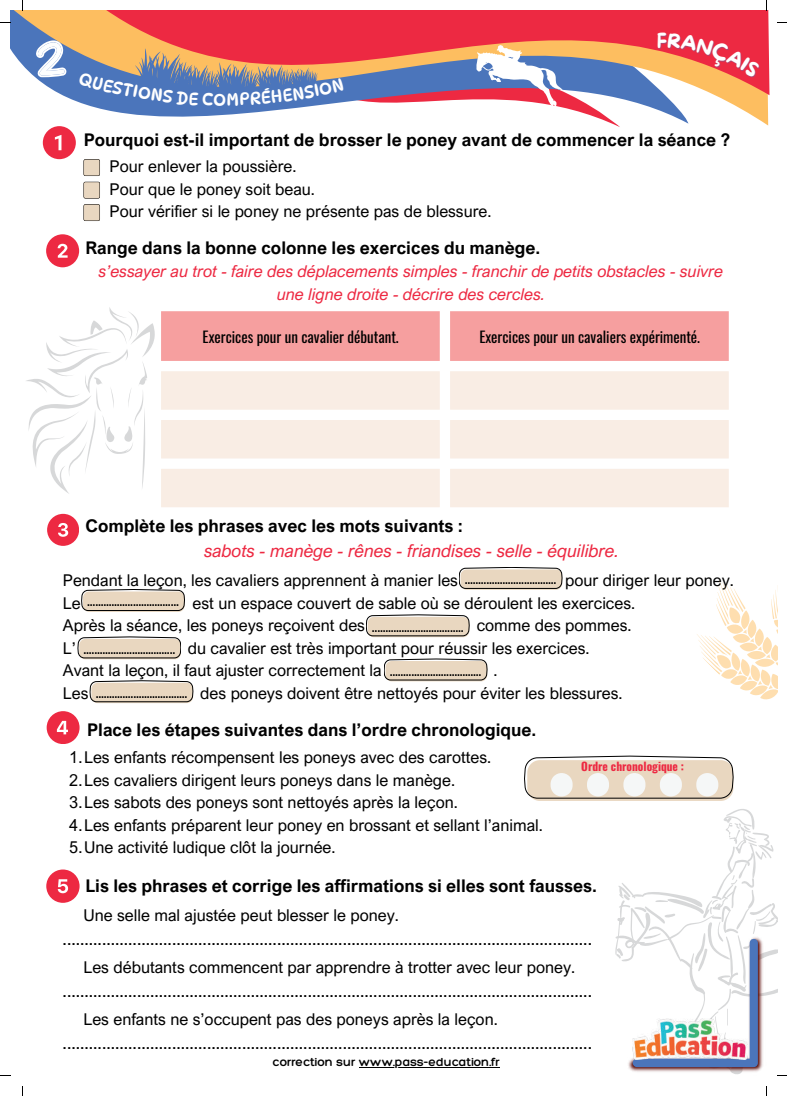
<style>
.page{position:relative;width:787px;height:1096px;background:#fff}
.page>*{position:absolute;margin:0;border:0;box-sizing:border-box;transform-origin:0 0}
.t1{font:17.5px "Arial Nova";color:#000}
.t2{font:700 17.5px "Arial Nova";color:#000}
.t3{font:italic 17.5px "Arial Nova";color:#ed2942}
.t4{font:17.5px "Dyna Puff";color:#fff}
.t5{font:16.25px/22.5px "Arial Nova";color:#000}
.t6{font:italic 16.25px/22.5px "Arial Nova";color:#ed2942;text-align:center}
.t7{font:15px "Oswald";color:#000}
.t8{font:14.38px "Oswald";color:#000}
.t9{font:300 12.62px "Hero";color:#000}
.t10{font:700 11.5px "Oswald";color:#ed2942}
</style>
<div class="page">
<svg style="left:10px;top:10px;width:90px;height:211px"></svg>
<svg style="left:72px;top:10px;width:697px;height:167px"></svg>
<svg style="left:26px;top:307px;width:129px;height:187px"></svg>
<svg style="left:46px;top:234px;width:33px;height:33px"></svg>
<div style="left:161px;top:311px;width:568px;height:50px;background:#f69f9f"></div>
<svg style="left:161px;top:371px;width:568px;height:136px;fill:#f9ede4"></svg>
<svg style="left:47px;top:514px;width:32px;height:31px"></svg>
<svg style="left:459px;top:567px;width:103px;height:22px;background:#d2c4b1"></svg>
<svg style="left:81px;top:589px;width:104px;height:23px;background:#d3c5b2"></svg>
<svg style="left:366px;top:614px;width:103px;height:23px;background:#d4c5b3"></svg>
<svg style="left:78px;top:636px;width:103px;height:23px;background:#d4c5b3"></svg>
<svg style="left:384px;top:658px;width:103px;height:23px;background:#d4c6b3"></svg>
<svg style="left:90px;top:680px;width:103px;height:23px;background:#d4c5b3"></svg>
<svg style="left:47px;top:711px;width:32px;height:33px"></svg>
<svg style="left:524px;top:755px;width:209px;height:45px"></svg>
<svg style="left:46px;top:869px;width:34px;height:33px"></svg>
<svg style="left:84px;top:182px;width:16px;height:16px"></svg>
<svg style="left:84px;top:204px;width:16px;height:17px"></svg>
<svg style="left:697px;top:580px;width:80px;height:119px"></svg>
<hr style="left:359px;top:1067px;width:141px;height:1px;background:#000">
<svg style="left:615px;top:809px;width:163px;height:266px"></svg>
<svg style="left:36px;top:33px;width:584px;height:143px"></svg>
<svg style="left:657px;top:32px;width:104px;height:46px;background:#f1504b"></svg>
<p class="t4" style="left:213px;top:88px;width:15px">O</p>
<p class="t2" style="left:84px;top:129px;width:648px">Pourquoi est-il important de brosser le poney avant de commencer la séance ?</p>
<p class="t5" style="left:110px;top:155px;width:383px">Pour enlever la poussière.<br>Pour que le poney soit beau.<br>Pour vérifier si le poney ne présente pas de blessure.</p>
<p class="t2" style="left:85px;top:237px;width:457px">Range dans la bonne colonne les exercices du manège.</p>
<p class="t6" style="left:99px;top:260px;width:626px">s’essayer au trot - faire des déplacements simples - franchir de petits obstacles - suivre une ligne droite - décrire des cercles.</p>
<p class="t7" style="left:203px;top:323px;width:198px">Exercices pour un cavalier débutant.</p>
<p class="t7" style="left:479px;top:323px;width:222px">Exercices pour un cavaliers expérimenté.</p>
<p class="t2" style="left:85px;top:516px;width:379px">Complète les phrases avec les mots suivants :</p>
<p class="t3" style="left:204px;top:540px;width:416px">sabots - manège - rênes - friandises - selle - équilibre.</p>
<p class="t5" style="left:63px;top:569px;width:396px">Pendant la leçon, les cavaliers apprennent à manier les</p>
<p class="t5" style="left:565px;top:569px;width:170px">pour diriger leur poney.</p>
<p class="t5" style="left:63px;top:591px;width:19px">Le</p>
<p class="t8" style="left:465px;top:565px;width:93px">..................................</p>
<p class="t5" style="left:63px;top:591px;width:574px;text-indent:130px">est un espace couvert de sable où se déroulent les exercices.<br>Après la séance, les poneys reçoivent des</p>
<p class="t8" style="left:87px;top:587px;width:93px">..................................</p>
<p class="t5" style="left:477px;top:614px;width:156px">comme des pommes.</p>
<p class="t8" style="left:372px;top:613px;width:93px">..................................</p>
<p class="t5" style="left:63px;top:636px;width:528px;text-indent:125px">du cavalier est très important pour réussir les exercices.<br>Avant la leçon, il faut ajuster correctement la</p>
<p class="t5" style="left:63px;top:636px;width:15px">L’</p>
<p class="t8" style="left:84px;top:635px;width:93px">..................................</p>
<p class="t8" style="left:390px;top:657px;width:93px">..................................</p>
<p class="t5" style="left:493px;top:659px;width:6px">.</p>
<p class="t5" style="left:63px;top:681px;width:27px">Les</p>
<p class="t5" style="left:200px;top:681px;width:424px">des poneys doivent être nettoyés pour éviter les blessures.</p>
<p class="t8" style="left:96px;top:679px;width:93px">..................................</p>
<p class="t2" style="left:87px;top:719px;width:451px">Place les étapes suivantes dans l’ordre chronologique.</p>
<p class="t5" style="left:69px;top:746px;width:475px">1.Les enfants récompensent les poneys avec des carottes.<br>2.Les cavaliers dirigent leurs poneys dans le manège.<br>3.Les sabots des poneys sont nettoyés après la leçon.<br>4.Les enfants préparent leur poney en brossant et sellant l’animal.<br>5.Une activité ludique clôt la journée.</p>
<p class="t10" style="left:581px;top:760px;width:104px">Ordre chronologique :</p>
<p class="t2" style="left:85px;top:875px;width:513px">Lis les phrases et corrige les affirmations si elles sont fausses.</p>
<p class="t5" style="left:83px;top:903px;width:317px">Une selle mal ajustée peut blesser le poney.</p>
<p class="t1" style="left:63px;top:928px;width:531px">.........................................................................................................................</p>
<p class="t5" style="left:83px;top:955px;width:493px">Les débutants commencent par apprendre à trotter avec leur poney.</p>
<p class="t1" style="left:63px;top:980px;width:531px">.........................................................................................................................</p>
<p class="t5" style="left:83px;top:1007px;width:416px">Les enfants ne s’occupent pas des poneys après la leçon.</p>
<p class="t1" style="left:63px;top:1032px;width:531px">.........................................................................................................................</p>
<p class="t9" style="left:273px;top:1055px;width:228px">correction sur www.pass-education.fr</p>
</div>
